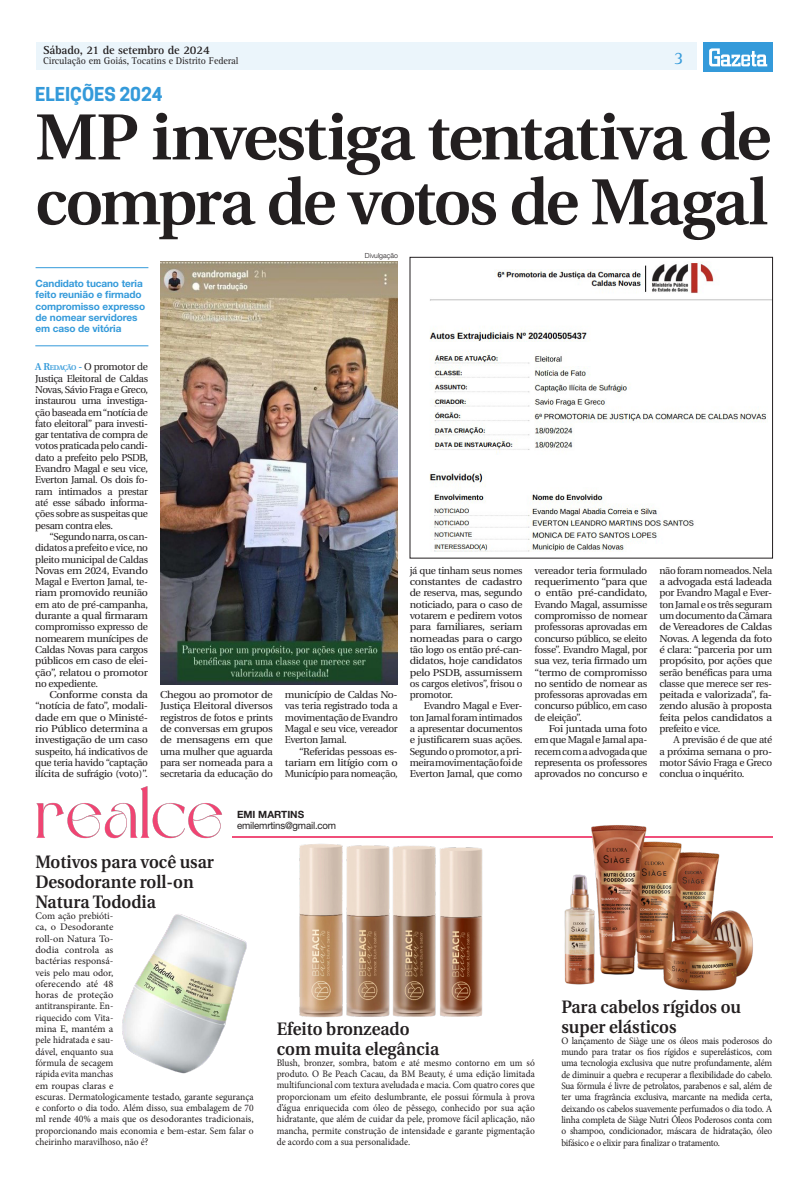
<style>
.page{position:relative;width:808px;height:1191px;background:#fff}
.page>*{position:absolute;margin:0;border:0;box-sizing:border-box;transform-origin:0 0}
.Manchete{font:600 65px/64.9px "Utopia";letter-spacing:-.04em;color:#231f20;scale:1.04 1}
.txt_colunas{font:600 18px/20px "Utopia";color:#231f20;scale:.94 1}
.Retranca{font:700 18px "Cooper Hewitt";color:#349ada}
.t1{font:18px "Rotis Serif Std";color:#349ada}
.t2{font:700 12px "Rotis Serif Std";letter-spacing:-.01em;color:#231f20}
.TExto_Corrido{font:10px/11.3px "Utopia";letter-spacing:-.03em;color:#231f20;text-align:justify}
.txt_colunas-2{font:10px/11.3px "Minion Pro";letter-spacing:-.01em;color:#231f20;text-align:justify;scale:.94 1}
.TExto_Corrido-2{font:10px/11.3px "Minion Pro";color:#231f20}
.TExto_Corrido-3{font:10px/11.3px "Utopia";letter-spacing:-.03em;color:#231f20;text-align:justify;scale:1.05 1}
.Repórter{font:10px/11.3px "Utopia";letter-spacing:-.035em;color:#231f20;text-align:justify}
.TExto_Corrido-4{font:10px/11.3px "Utopia";letter-spacing:-.03em;color:#231f20;text-align:justify;scale:1.09 1}
.TExto_Corrido-5{font:10px/11.3px "Utopia";letter-spacing:-.03em;color:#231f20;text-align:justify;scale:1.1 1}
.Olho{font:700 10px/11.3px "Helvetica Neue LT Std";letter-spacing:-.01em;color:#349ada}
.TExto_Corrido-6{font:10px/11.3px "Utopia";letter-spacing:-.03em;color:#231f20;text-align:justify;scale:1.04 1}
.t3{font:10px "Rotis Serif Std";letter-spacing:-.01em;color:#231f20}
.t4{font:10px "Helvetica Neue LT Std";letter-spacing:-.02em;color:#231f20}
.t5{font:700 10px "Helvetica Neue LT Std";color:#231f20}
.Crédito_Fotógrafo{font:300 7px "Helvetica Neue LT Com";color:#231f20}
.s1{font-weight:600;color:#349ada}
.s2{font-weight:600;font-size:7px;color:#349ada}
</style>
<div class="page">
<div style="left:36px;top:43px;width:661px;height:27px;background:#ebf5fb"></div>
<div style="left:703px;top:43px;width:69px;height:29px;background:#349ada"></div>
<svg style="left:709px;top:48px;width:58px;height:18px"></svg>
<hr style="left:36px;top:267px;width:112px;height:1px;background:#349ada">
<hr style="left:35px;top:345px;width:113px;height:1px;background:#349ada">
<img style="left:160px;top:261px;width:238px;height:423px">
<img style="left:36px;top:786px;width:186px;height:53px">
<hr style="left:232px;top:836px;width:540px;height:1px;background:#f04f7a">
<img style="left:122px;top:914px;width:125px;height:160px">
<img style="left:299px;top:844px;width:184px;height:174px">
<img style="left:561px;top:825px;width:211px;height:166px">
<img style="left:429px;top:262px;width:342px;height:290px">
<div style="left:409px;top:257px;width:364px;height:301px;border:1px solid #231f20"></div>
<p class="t2" style="left:43px;top:43px;width:168px">Sábado, 21 de setembro de 2024</p>
<p class="t3" style="left:43px;top:55px;width:197px">Circulação em Goiás, Tocatins e Distrito Federal</p>
<p class="t1" style="left:674px;top:47px;width:11px">3</p>
<p class="Retranca" style="left:35px;top:84px;width:129px">ELEIÇÕES 2024</p>
<p class="Manchete" style="left:35px;top:106px;width:709px">MP investiga tentativa de compra de votos de Magal</p>
<p class="Crédito_Fotógrafo" style="left:365px;top:251px;width:35px">Divulgação</p>
<p class="Olho" style="left:36px;top:278px;width:111px">Candidato tucano teria feito reunião e firmado compromisso expresso de nomear servidores em caso de vitória</p>
<p class="Repórter" style="left:35px;top:361px;width:114px"><span class="s1">A R</span><span class="s2">EDAÇÃO</span> <span class="s1">-</span> O promotor de Justiça Eleitoral de Caldas Novas, Sávio Fraga e Greco, instaurou uma investiga&shy;ção baseada em “notícia de fato eleitoral” para investi&shy;gar tentativa de compra de votos praticada pelo candi&shy;dato a prefeito pelo PSDB, Evandro Magal e seu vice, Everton Jamal. Os dois fo&shy;ram intimados a prestar até esse sábado informa&shy;ções sobre as suspeitas que pesam contra eles.</p>
<p class="TExto_Corrido" style="left:35px;top:531px;width:114px;text-indent:14px">“Segundo narra, os can&shy;didatos a prefeito e vice, no pleito municipal de Caldas Novas em 2024, Evando Magal e Everton Jamal, te&shy;riam promovido reunião em ato de pré-campanha, durante a qual firmaram compromisso expresso de nomearem munícipes de Caldas Novas para cargos públicos em caso de elei&shy;ção”, relatou o promotor no expediente.</p>
<p class="TExto_Corrido-5" style="left:35px;top:689px;width:104px;text-indent:14px">Conforme consta da “notícia de fato”, modali&shy;dade em que o Ministé&shy;rio Público determina a investigação de um caso suspeito, há indicativos de que teria havido “captação ilícita de sufrágio (voto)”.</p>
<p class="TExto_Corrido-4" style="left:160px;top:689px;width:105px">Chegou ao promotor de Justiça Eleitoral diversos registros de fotos e prints de conversas em grupos de mensagens em que uma mulher que aguarda para ser nomeada para a secretaria da educação do</p>
<p class="TExto_Corrido-3" style="left:285px;top:689px;width:109px">município de Caldas No&shy;vas teria registrado toda a movimentação de Evandro Magal e seu vice, vereador Everton Jamal.</p>
<p class="TExto_Corrido-6" style="left:285px;top:746px;width:110px;text-indent:14px">“Referidas pessoas es&shy;tariam em litígio com o Município para nomeação,</p>
<p class="TExto_Corrido" style="left:410px;top:565px;width:114px">já que tinham seus nomes constantes de cadastro de reserva, mas, segundo noticiado, para o caso de votarem e pedirem votos para familiares, seriam nomeadas para o cargo tão logo os então pré-can&shy;didatos, hoje candidatos pelo PSDB, assumissem os cargos eletivos”, frisou o promotor.</p>
<p class="TExto_Corrido" style="left:410px;top:700px;width:114px;text-indent:14px">Evandro Magal e Ever&shy;ton Jamal foram intimados a apresentar documentos e justificarem suas ações.<br>Segundo o promotor, a pri&shy;meira movimentação foi de Everton Jamal, que como</p>
<p class="TExto_Corrido-3" style="left:534px;top:565px;width:109px">vereador teria formulado requerimento “para que o então pré-candidato, Evando Magal, assumisse compromisso de nomear professoras aprovadas em concurso público, se eleito fosse”. Evandro Magal, por sua vez, teria firmado um “termo de compromisso no sentido de nomear as professoras aprovadas em concurso público, em caso de eleição”.</p>
<p class="TExto_Corrido-4" style="left:534px;top:723px;width:105px;text-indent:14px">Foi juntada uma foto em que Magal e Jamal apa&shy;recem com a advogada que representa os professores aprovados no concurso e</p>
<p class="TExto_Corrido" style="left:659px;top:565px;width:114px">não foram nomeados. Nela a advogada está ladeada por Evandro Magal e Ever&shy;ton Jamal e os três seguram um documento da Câmara de Vereadores de Caldas Novas. A legenda da foto é clara: “parceria por um propósito, por ações que serão benéficas para uma classe que merece ser res&shy;peitada e valorizada”, fa&shy;zendo alusão à proposta feita pelos candidatos a prefeito e vice.</p>
<p class="TExto_Corrido" style="left:659px;top:734px;width:114px;text-indent:14px">A previsão é de que até a próxima semana o pro&shy;motor Sávio Fraga e Greco conclua o inquérito.</p>
<p class="t5" style="left:237px;top:808px;width:69px">EMI MARTINS</p>
<p class="t4" style="left:237px;top:819px;width:100px">emilemrtins@gmail.com</p>
<p class="txt_colunas" style="left:35px;top:851px;width:192px">Motivos para você usar<br>Desodorante roll-on</p>
<p class="txt_colunas" style="left:35px;top:891px;width:130px">Natura Tododia</p>
<p class="TExto_Corrido-2" style="left:35px;top:910px;width:220px">Com ação prebióti-<br>ca, o Desodorante<br>roll-on Natura To-<br>dodia controla as<br>bactérias responsá-<br>veis pelo mau odor,<br>oferecendo até 48<br>horas de proteção<br>antitranspirante. En-<br>riquecido com Vita-<br>mina E, mantém a<br>pele hidratada e sau-<br>dável, enquanto sua<br>fórmula de secagem<br>rápida evita manchas<br>em roupas claras e<br>escuras. Dermatologicamente testado, garante segurança e conforto o dia todo. Além disso, sua embalagem de 70 ml rende 40% a mais que os desodorantes tradicionais, proporcionando mais economia e bem-estar. Sem falar o cheirinho maravilhoso, não é?</p>
<p class="txt_colunas" style="left:277px;top:1018px;width:143px">Efeito bronzeado</p>
<p class="txt_colunas" style="left:277px;top:1038px;width:174px">com muita elegância</p>
<p class="txt_colunas-2" style="left:277px;top:1057px;width:276px">Blush, bronzer, sombra, batom e até mesmo contorno em um só produto. O Be Peach Cacau, da BM Beauty, é uma edição limitada multifuncional com textura aveludada e macia. Com quatro cores que proporcionam um efeito deslumbrante, ele possui fórmula à prova d’água enriquecida com óleo de pêssego, conhecido por sua ação hidratante, que além de cuidar da pele, promove fácil aplicação, não mancha, permite construção de intensidade e garante pigmentação de acordo com a sua personalidade.</p>
<p class="txt_colunas" style="left:561px;top:996px;width:193px">Para cabelos rígidos ou super elásticos</p>
<p class="txt_colunas-2" style="left:561px;top:1035px;width:226px">O lançamento de Siàge une os óleos mais poderosos do mundo para tratar os fios rígidos e superelásticos, com uma tecnologia exclusiva que nutre profundamente, além de diminuir a quebra e recuperar a flexibilidade do cabelo.<br>Sua fórmula é livre de petrolatos, parabenos e sal, além de ter uma fragrância exclusiva, marcante na medida certa, deixando os cabelos suavemente perfumados o dia todo. A linha completa de Siàge Nutri Óleos Poderosos conta com o shampoo, condicionador, máscara de hidratação, óleo bifásico e o elixir para finalizar o tratamento.</p>
</div>
